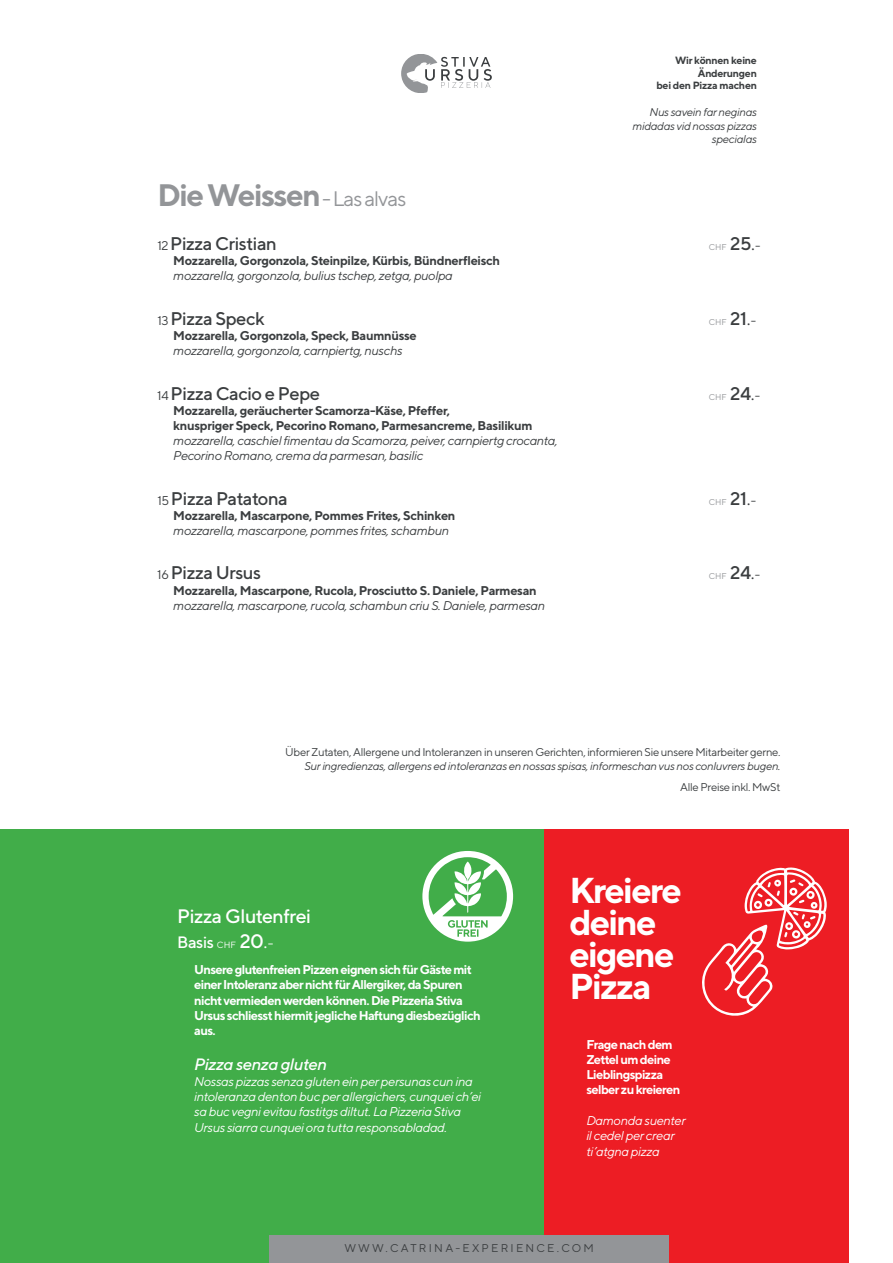
<style>
.page{position:relative;width:893px;height:1263px;background:#fff}
.page>*{position:absolute;margin:0;border:0;box-sizing:border-box;transform-origin:0 0}
.t1{font:700 36px/32px "TT Norms";letter-spacing:-.05em;color:#fff}
.t2{font:700 31.05px "TT Norms";letter-spacing:-.05em;color:#939598}
.t3{font:500 19.5px "TT Norms";letter-spacing:-.025em;color:#fff}
.t4{font:500 18.3px "TT Norms";letter-spacing:-.025em;color:#3b3e40}
.t5{font:italic 500 16.5px "TT Norms";letter-spacing:-.025em;color:#fff}
.t6{font:500 16.5px "TT Norms";letter-spacing:-.025em;color:#fff}
.t7{font:700 12.75px/15.3px "TT Norms";letter-spacing:-.025em;color:#3b3e40}
.t8{font:italic 12.75px/15.3px "TT Norms";letter-spacing:-.025em;color:#3b3e40}
.t9{font:700 12.75px/15.3px "TT Norms";letter-spacing:-.05em;color:#fff}
.t10{font:italic 12.75px/15.3px "TT Norms";letter-spacing:-.025em;color:#fff}
.t11{font:italic 11.25px/13.5px "TT Norms";letter-spacing:-.025em;color:#3b3e40;text-align:right}
.t12{font:11.25px "TT Norms";letter-spacing:-.025em;color:#3b3e40}
.t13{font:11.25px "TT Norms";letter-spacing:.2em;color:#3b3e40}
.t14{font:700 10.5px/12.6px "TT Norms";letter-spacing:-.025em;color:#3b3e40;text-align:right}
.t15{font:8.4px "TT Norms";color:#939598}
.s1{font-weight:400;font-size:21px}
.s2{font-weight:400;font-size:12.75px}
.s3{font-weight:500;font-size:18.3px;color:#3b3e40}
.s4{font-size:18.3px;color:#3b3e40}
.s5{font-size:12.75px;color:#3b3e40}
.s6{font-weight:400;font-size:9px}
.s7{font-size:19.5px}
.s8{font-weight:400;font-size:19.5px}
.s9{font-weight:400;font-size:13.5px}
</style>
<div class="page">
<div style="left:0;top:829px;width:544px;height:434px;background:#41ad49"></div>
<div style="left:544px;top:829px;width:305px;height:434px;background:#ed1d24"></div>
<svg style="left:702px;top:867px;width:125px;height:149px"></svg>
<svg style="left:422px;top:851px;width:91px;height:91px"></svg>
<svg style="left:401px;top:54px;width:91px;height:39px"></svg>
<div style="left:269px;top:1235px;width:400px;height:28px;background:#939598"></div>
<p class="t14" style="left:656px;top:54px;width:102px">Wir können keine<br>Änderungen<br>bei den Pizza machen</p>
<p class="t11" style="left:632px;top:105px;width:126px">Nus savein far neginas midadas vid nossas pizzas specialas</p>
<h2 class="t2" style="left:157px;top:175px;width:251px">Die Weissen <span class="s1">- Las alvas</span></h2>
<h3 class="t4" style="left:157px;top:232px;width:121px"><span class="s2">12</span> Pizza Cristian</h3>
<p class="t15" style="left:709px;top:242px;width:53px">CHF <span class="s3">25</span><span class="s4">.</span><span class="s5">-</span></p>
<p class="t7" style="left:173px;top:253px;width:328px">Mozzarella, Gorgonzola, Steinpilze, Kürbis, Bündnerfleisch</p>
<p class="t8" style="left:173px;top:268px;width:281px">mozzarella, gorgonzola, bulius tschep, zetga, puolpa</p>
<h3 class="t4" style="left:157px;top:307px;width:109px"><span class="s2">13</span> Pizza Speck</h3>
<p class="t15" style="left:709px;top:317px;width:49px">CHF <span class="s3">21</span><span class="s4">.</span><span class="s5">-</span></p>
<p class="t7" style="left:173px;top:328px;width:245px">Mozzarella, Gorgonzola, Speck, Baumnüsse</p>
<p class="t8" style="left:173px;top:343px;width:231px">mozzarella, gorgonzola, carnpiertg, nuschs</p>
<h3 class="t4" style="left:157px;top:382px;width:164px"><span class="s2">14</span> Pizza Cacio e Pepe</h3>
<p class="t15" style="left:709px;top:391px;width:53px">CHF <span class="s3">24</span><span class="s4">.</span><span class="s5">-</span></p>
<p class="t7" style="left:173px;top:402px;width:361px">Mozzarella, geräucherter Scamorza-Käse, Pfeffer,<br>knuspriger Speck, Pecorino Romano, Parmesancreme, Basilikum</p>
<p class="t8" style="left:173px;top:433px;width:386px">mozzarella, caschiel fimentau da Scamorza, peiver, carnpiertg crocanta,<br>Pecorino Romano, crema da parmesan, basilic</p>
<h3 class="t4" style="left:157px;top:487px;width:132px"><span class="s2">15</span> Pizza Patatona</h3>
<p class="t15" style="left:709px;top:497px;width:49px">CHF <span class="s3">21</span><span class="s4">.</span><span class="s5">-</span></p>
<p class="t7" style="left:173px;top:507px;width:284px">Mozzarella, Mascarpone, Pommes Frites, Schinken</p>
<p class="t8" style="left:173px;top:523px;width:277px">mozzarella, mascarpone, pommes frites, schambun</p>
<h3 class="t4" style="left:157px;top:562px;width:105px"><span class="s2">16</span> Pizza Ursus</h3>
<p class="t15" style="left:709px;top:571px;width:53px">CHF <span class="s3">24</span><span class="s4">.</span><span class="s5">-</span></p>
<p class="t7" style="left:173px;top:582px;width:365px">Mozzarella, Mascarpone, Rucola, Prosciutto S. Daniele, Parmesan</p>
<p class="t8" style="left:173px;top:597px;width:373px">mozzarella, mascarpone, rucola, schambun criu S. Daniele, parmesan</p>
<p class="t12" style="left:285px;top:745px;width:497px">Über Zutaten, Allergene und Intoleranzen in unseren Gerichten, informieren Sie unsere Mitarbeiter gerne.</p>
<p class="t11" style="left:304px;top:759px;width:478px">Sur ingredienzas, allergens ed intoleranzas en nossas spisas, informeschan vus nos conluvrers bugen.</p>
<p class="t12" style="left:680px;top:781px;width:102px">Alle Preise inkl. MwSt</p>
<h3 class="t3" style="left:177px;top:904px;width:135px">Pizza Glutenfrei</h3>
<p class="t6" style="left:177px;top:932px;width:98px">Basis <span class="s6">CHF</span> <span class="s7">20</span><span class="s8">.</span><span class="s9">-</span></p>
<p class="t9" style="left:194px;top:962px;width:288px">Unsere glutenfreien Pizzen eignen sich für Gäste mit einer Intoleranz aber nicht für Allergiker, da Spuren nicht vermieden werden können. Die Pizzeria Stiva Ursus schliesst hiermit jegliche Haftung diesbezüglich aus.</p>
<p class="t5" style="left:194px;top:1054px;width:134px">Pizza senza gluten</p>
<p class="t10" style="left:194px;top:1073px;width:288px">Nossas pizzas senza gluten ein per persunas cun ina intoleranza denton buc per allergichers, cunquei ch’ei sa buc vegni evitau fastitgs diltut. La Pizzeria Stiva Ursus siarra cunquei ora tutta responsabladad.</p>
<h1 class="t1" style="left:569px;top:873px;width:114px">Kreiere deine eigene<br>Pizza</h1>
<p class="t9" style="left:586px;top:1036px;width:96px">Frage nach dem<br>Zettel um deine<br>Lieblingspizza selber zu kreieren</p>
<p class="t10" style="left:586px;top:1112px;width:101px">Damonda suenter il cedel per crear ti’atgna pizza</p>
<p class="t13" style="left:344px;top:1241px;width:251px">WWW.CATRINA-EXPERIENCE.COM</p>
</div>
